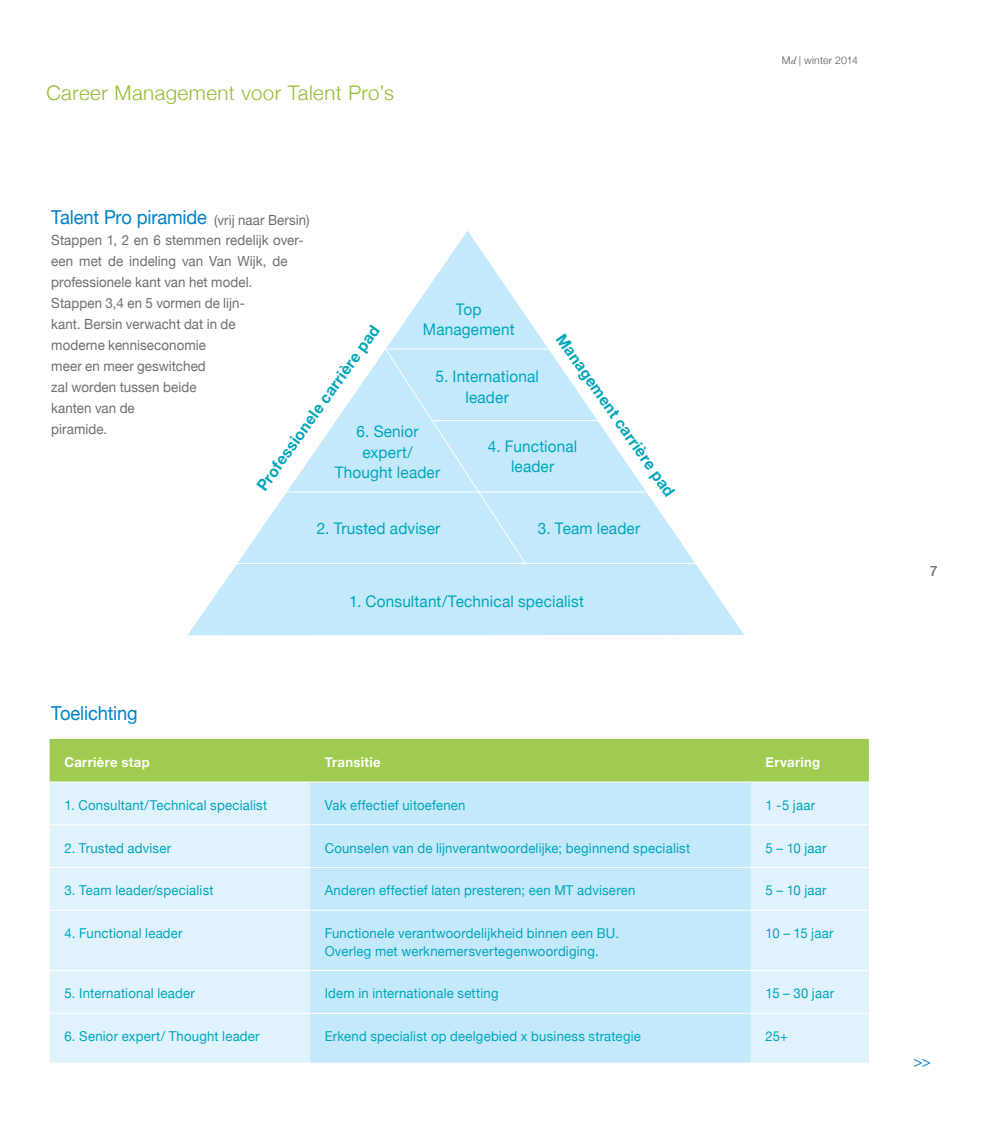
<style>
.page{position:relative;width:993px;height:1141px;background:#fff}
.page>*{position:absolute;margin:0;border:0;box-sizing:border-box;transform-origin:0 0}
.t1{font:300 20.12px "Helvetica Neue";letter-spacing:.02em;color:#96bc33}
.t2{font:19.25px "Helvetica Neue";letter-spacing:-.01em;color:#0082c7;scale:.95 1}
.t3{font:15.92px/20.5px "Helvetica Neue";letter-spacing:.01em;color:#00a5bb;text-align:center;scale:.96 1}
.t4{font:700 15.92px "Helvetica Neue";color:#00a5bb;scale:.96 1}
.t5{font:15.75px "Helvetica Neue";color:#0082c7;scale:.96 1}
.t6{font:14px/21px "Helvetica Neue";letter-spacing:.005em;color:#6d6e71;scale:.95 1}
.t7{font:14px "Helvetica Neue";color:#808285}
.t8{font:13.65px/17.5px "Helvetica Neue";letter-spacing:.015em;color:#00a5bb;scale:.96 1}
.t9{font:700 13.65px "Helvetica Neue";letter-spacing:.025em;color:#fff;scale:.96 1}
.t10{font:300 10.5px "Helvetica Neue";letter-spacing:.015em;color:#58595b}
.s1{font-family:"Adobe Garamond Pro";font-weight:400;font-style:italic}
</style>
<div class="page">
<div style="left:50px;top:739px;width:818px;height:43px;background:#9ecb50"></div>
<div style="left:50px;top:783px;width:818px;height:280px;background:#e0f3fd"></div>
<div style="left:310px;top:783px;width:440px;height:280px;background:#c3e9fb"></div>
<hr style="left:50px;top:824px;width:260px;height:1px;background:#fff">
<hr style="left:310px;top:824px;width:440px;height:1px;background:#fff">
<hr style="left:750px;top:824px;width:118px;height:1px;background:#fff">
<hr style="left:50px;top:867px;width:260px;height:1px;background:#fff">
<hr style="left:310px;top:867px;width:440px;height:1px;background:#fff">
<hr style="left:750px;top:867px;width:118px;height:1px;background:#fff">
<hr style="left:50px;top:910px;width:260px;height:1px;background:#fff">
<hr style="left:310px;top:910px;width:440px;height:1px;background:#fff">
<hr style="left:750px;top:910px;width:118px;height:1px;background:#fff">
<hr style="left:50px;top:970px;width:260px;height:1px;background:#fff">
<hr style="left:310px;top:970px;width:440px;height:1px;background:#fff">
<hr style="left:750px;top:970px;width:118px;height:1px;background:#fff">
<hr style="left:50px;top:1013px;width:260px;height:1px;background:#fff">
<hr style="left:310px;top:1013px;width:440px;height:1px;background:#fff">
<hr style="left:750px;top:1013px;width:118px;height:1px;background:#fff">
<svg style="left:188px;top:231px;width:556px;height:404px"></svg>
<hr style="left:337px;top:349px;width:251px;height:1px;background:#fff">
<hr style="left:252px;top:491px;width:441px;height:2px;background:#fff">
<hr style="left:433px;top:420px;width:210px;height:1px;background:#fff">
<div style="left:384px;top:348px;width:143px;height:217px;background:#c3e9fb"></div>
<hr style="left:209px;top:563px;width:517px;height:1px;background:#fff">
<h1 class="t1" style="left:46px;top:80px;width:349px">Career Management voor Talent Pro’s</h1>
<h2 class="t2" style="left:51px;top:205px;width:273px">Talent Pro piramide <sub>(vrij</sub> <sub>naar</sub> <sub>Bersin)</sub></h2>
<p class="t6" style="left:51px;top:229px;width:267px">Stappen 1, 2 en 6 stemmen redelijk over&shy;een met de indeling van Van Wijk, de professionele kant van het model.<br>Stappen 3,4 en 5 vormen de lijn-<br>kant. Bersin verwacht dat in de<br>moderne kenniseconomie<br>meer en meer geswitched<br>zal worden tussen beide<br>kanten van de<br>piramide.</p>
<p class="t3" style="left:423px;top:299px;width:97px">Top<br>Management</p>
<p class="t3" style="left:435px;top:366px;width:109px">5. International leader</p>
<p class="t4" style="left:252px;top:482px;width:208px;rotate:-54deg">Professionele carrière pad</p>
<p class="t4" style="left:568px;top:330px;width:204px;rotate:55deg">Management carrière pad</p>
<p class="t3" style="left:335px;top:421px;width:111px">6. Senior expert/<br>Thought leader</p>
<p class="t3" style="left:488px;top:436px;width:95px">4. Functional leader</p>
<p class="t3" style="left:317px;top:517px;width:130px">2. Trusted adviser</p>
<p class="t3" style="left:537px;top:517px;width:108px">3. Team leader</p>
<h2 class="t2" style="left:51px;top:702px;width:92px">Toelichting</h2>
<p class="t3" style="left:349px;top:591px;width:246px">1. Consultant/Technical specialist</p>
<p class="t10" style="left:781px;top:54px;width:77px">M<span class="s1">d</span> | winter 2014</p>
<p class="t9" style="left:64px;top:754px;width:90px">Carrière stap</p>
<p class="t9" style="left:324px;top:754px;width:60px">Transitie</p>
<p class="t9" style="left:765px;top:754px;width:58px">Ervaring</p>
<p class="t8" style="left:64px;top:796px;width:212px">1. Consultant/Technical specialist</p>
<p class="t8" style="left:324px;top:796px;width:148px">Vak effectief uitoefenen</p>
<p class="t8" style="left:765px;top:796px;width:53px">1 -5 jaar</p>
<p class="t8" style="left:64px;top:839px;width:112px">2. Trusted adviser</p>
<p class="t8" style="left:324px;top:839px;width:382px">Counselen van de lijnverantwoordelijke; beginnend specialist</p>
<p class="t8" style="left:765px;top:839px;width:65px">5 – 10 jaar</p>
<p class="t8" style="left:64px;top:882px;width:157px">3. Team leader/specialist</p>
<p class="t8" style="left:324px;top:882px;width:325px">Anderen effectief laten presteren; een MT adviseren</p>
<p class="t8" style="left:765px;top:882px;width:65px">5 – 10 jaar</p>
<p class="t8" style="left:64px;top:924px;width:124px">4. Functional leader</p>
<p class="t8" style="left:324px;top:924px;width:308px">Functionele verantwoordelijkheid binnen een BU.<br>Overleg met werknemersvertegenwoordiging.</p>
<p class="t8" style="left:765px;top:924px;width:72px">10 – 15 jaar</p>
<p class="t8" style="left:64px;top:985px;width:137px">5. International leader</p>
<p class="t8" style="left:324px;top:985px;width:182px">Idem in internationale setting</p>
<p class="t8" style="left:765px;top:985px;width:73px">15 – 30 jaar</p>
<p class="t8" style="left:64px;top:1027px;width:205px">6. Senior expert/ Thought leader</p>
<p class="t8" style="left:324px;top:1027px;width:331px">Erkend specialist op deelgebied x business strategie</p>
<p class="t8" style="left:765px;top:1027px;width:25px">25+</p>
<p class="t7" style="left:929px;top:563px;width:9px">7</p>
<p class="t5" style="left:913px;top:1052px;width:20px">&gt;&gt;</p>
</div>
